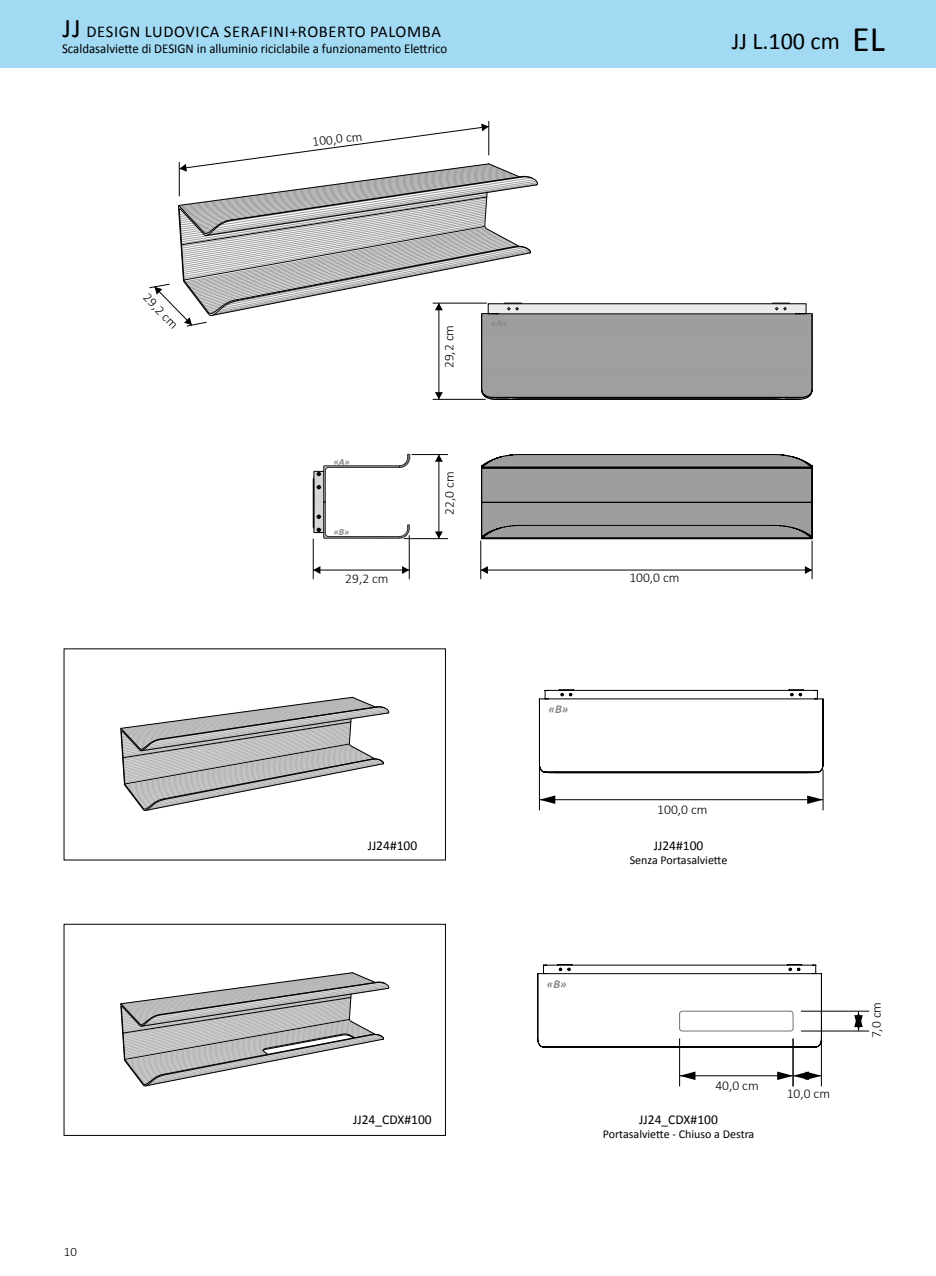
<style>
.page{position:relative;width:936px;height:1276px;background:#fff}
.page>*{position:absolute;margin:0;border:0;box-sizing:border-box;transform-origin:0 0}
.t1{font:24px "Calibri";color:#000}
.t2{font:16.5px "Calibri";letter-spacing:.04em;color:#000}
.t3{font:13.5px "Calibri";color:#000;scale:.95 1}
.t4{font:300 13.5px "Calibri";color:#000}
.t5{font:13.5px "Calibri";color:#000}
.t6{font:300 12.9px "Calibri";color:#000}
.t7{font:12px "Calibri";color:#000}
.t8{font:italic 700 12px "Calibri";color:#848587}
.t9{font:italic 700 9.6px "Calibri";color:#848587}
.s1{font-size:27px}
.s2{font-size:36px}
</style>
<div class="page">
<div style="left:0;top:0;width:935px;height:68px;background:#a2daf4"></div>
<hr style="left:481px;top:388px;width:331px;height:1px;background:#9c9e9f">
<hr style="left:481px;top:387px;width:331px;height:1px;background:#9c9e9f">
<hr style="left:481px;top:386px;width:331px;height:1px;background:#9c9e9f">
<hr style="left:481px;top:385px;width:331px;height:1px;background:#9c9e9f">
<hr style="left:481px;top:384px;width:331px;height:1px;background:#9c9e9f">
<hr style="left:481px;top:383px;width:331px;height:1px;background:#9c9e9f">
<hr style="left:481px;top:382px;width:331px;height:1px;background:#9c9e9f">
<hr style="left:481px;top:381px;width:331px;height:1px;background:#9c9e9f">
<hr style="left:481px;top:379px;width:331px;height:1px;background:#9c9e9f">
<hr style="left:481px;top:380px;width:331px;height:1px;background:#9c9e9f">
<hr style="left:481px;top:378px;width:331px;height:1px;background:#9c9e9f">
<hr style="left:481px;top:377px;width:331px;height:1px;background:#9c9e9f">
<hr style="left:481px;top:376px;width:331px;height:1px;background:#9c9e9f">
<hr style="left:481px;top:375px;width:331px;height:1px;background:#9c9e9f">
<hr style="left:481px;top:374px;width:331px;height:1px;background:#9c9e9f">
<hr style="left:481px;top:373px;width:331px;height:1px;background:#9c9e9f">
<hr style="left:481px;top:372px;width:331px;height:1px;background:#9c9e9f">
<hr style="left:481px;top:371px;width:331px;height:1px;background:#9c9e9f">
<hr style="left:481px;top:370px;width:331px;height:1px;background:#9c9e9f">
<hr style="left:481px;top:369px;width:331px;height:1px;background:#9c9e9f">
<hr style="left:481px;top:368px;width:331px;height:1px;background:#9c9e9f">
<hr style="left:481px;top:367px;width:331px;height:1px;background:#9c9e9f">
<hr style="left:481px;top:366px;width:331px;height:1px;background:#9c9e9f">
<hr style="left:481px;top:365px;width:331px;height:1px;background:#9c9e9f">
<hr style="left:481px;top:364px;width:331px;height:1px;background:#9c9e9f">
<hr style="left:481px;top:363px;width:331px;height:1px;background:#9c9e9f">
<hr style="left:481px;top:362px;width:331px;height:1px;background:#9c9e9f">
<hr style="left:481px;top:361px;width:331px;height:1px;background:#9c9e9f">
<hr style="left:481px;top:360px;width:331px;height:1px;background:#9c9e9f">
<hr style="left:481px;top:359px;width:331px;height:1px;background:#9c9e9f">
<hr style="left:481px;top:358px;width:331px;height:1px;background:#9c9e9f">
<hr style="left:481px;top:357px;width:331px;height:1px;background:#9c9e9f">
<hr style="left:481px;top:356px;width:331px;height:1px;background:#9c9e9f">
<hr style="left:481px;top:354px;width:331px;height:1px;background:#9c9e9f">
<hr style="left:481px;top:355px;width:331px;height:1px;background:#9c9e9f">
<hr style="left:481px;top:353px;width:331px;height:1px;background:#9c9e9f">
<hr style="left:481px;top:352px;width:331px;height:1px;background:#9c9e9f">
<hr style="left:481px;top:351px;width:331px;height:1px;background:#9c9e9f">
<hr style="left:481px;top:350px;width:331px;height:1px;background:#9c9e9f">
<hr style="left:481px;top:349px;width:331px;height:1px;background:#9c9e9f">
<hr style="left:481px;top:348px;width:331px;height:1px;background:#9c9e9f">
<hr style="left:481px;top:346px;width:331px;height:1px;background:#9c9e9f">
<hr style="left:481px;top:347px;width:331px;height:1px;background:#9c9e9f">
<hr style="left:481px;top:345px;width:331px;height:1px;background:#9c9e9f">
<hr style="left:481px;top:344px;width:331px;height:1px;background:#9c9e9f">
<hr style="left:481px;top:343px;width:331px;height:1px;background:#9c9e9f">
<hr style="left:481px;top:341px;width:331px;height:1px;background:#9c9e9f">
<hr style="left:481px;top:342px;width:331px;height:1px;background:#9c9e9f">
<hr style="left:481px;top:339px;width:331px;height:1px;background:#9c9e9f">
<hr style="left:481px;top:340px;width:331px;height:1px;background:#9c9e9f">
<hr style="left:481px;top:338px;width:331px;height:1px;background:#9c9e9f">
<hr style="left:481px;top:337px;width:331px;height:1px;background:#9c9e9f">
<hr style="left:481px;top:336px;width:331px;height:1px;background:#9c9e9f">
<hr style="left:481px;top:335px;width:331px;height:1px;background:#9c9e9f">
<hr style="left:481px;top:334px;width:331px;height:1px;background:#9c9e9f">
<hr style="left:481px;top:333px;width:331px;height:1px;background:#9c9e9f">
<hr style="left:481px;top:332px;width:331px;height:1px;background:#9c9e9f">
<hr style="left:481px;top:331px;width:331px;height:1px;background:#9c9e9f">
<hr style="left:481px;top:330px;width:331px;height:1px;background:#9c9e9f">
<hr style="left:481px;top:329px;width:331px;height:1px;background:#9c9e9f">
<hr style="left:481px;top:327px;width:331px;height:1px;background:#9c9e9f">
<hr style="left:481px;top:328px;width:331px;height:1px;background:#9c9e9f">
<hr style="left:481px;top:326px;width:331px;height:1px;background:#9c9e9f">
<hr style="left:481px;top:325px;width:331px;height:1px;background:#9c9e9f">
<hr style="left:481px;top:323px;width:331px;height:1px;background:#9c9e9f">
<hr style="left:481px;top:324px;width:331px;height:1px;background:#9c9e9f">
<hr style="left:481px;top:322px;width:331px;height:1px;background:#9c9e9f">
<hr style="left:481px;top:321px;width:331px;height:1px;background:#9c9e9f">
<hr style="left:481px;top:319px;width:331px;height:1px;background:#9c9e9f">
<hr style="left:481px;top:320px;width:331px;height:1px;background:#9c9e9f">
<hr style="left:481px;top:389px;width:331px;height:1px;background:#9c9e9f">
<hr style="left:481px;top:318px;width:331px;height:1px;background:#9c9e9f">
<hr style="left:482px;top:390px;width:329px;height:1px;background:#9c9e9f">
<hr style="left:482px;top:391px;width:329px;height:1px;background:#9c9e9f">
<hr style="left:481px;top:317px;width:331px;height:1px;background:#9c9e9f">
<hr style="left:482px;top:392px;width:329px;height:1px;background:#9c9e9f">
<hr style="left:483px;top:393px;width:327px;height:1px;background:#9c9e9f">
<hr style="left:484px;top:394px;width:325px;height:1px;background:#9c9e9f">
<hr style="left:485px;top:395px;width:323px;height:1px;background:#9c9e9f">
<hr style="left:488px;top:396px;width:317px;height:1px;background:#9c9e9f">
<hr style="left:520px;top:398px;width:254px;height:1px;background:#000">
<hr style="left:313px;top:570px;width:96px;height:1px;background:#000">
<svg style="left:314px;top:566px;width:6px;height:8px"></svg>
<svg style="left:402px;top:566px;width:7px;height:8px"></svg>
<hr style="left:313px;top:538px;width:1px;height:41px;background:#000">
<hr style="left:409px;top:535px;width:1px;height:44px;background:#000">
<hr style="left:438px;top:454px;width:1px;height:84px;background:#000">
<svg style="left:435px;top:531px;width:8px;height:7px"></svg>
<svg style="left:435px;top:455px;width:8px;height:7px"></svg>
<hr style="left:404px;top:538px;width:44px;height:1px;background:#000">
<hr style="left:411px;top:454px;width:37px;height:1px;background:#000">
<hr style="left:480px;top:570px;width:332px;height:1px;background:#000">
<svg style="left:481px;top:566px;width:7px;height:8px"></svg>
<svg style="left:804px;top:566px;width:7px;height:8px"></svg>
<hr style="left:480px;top:540px;width:1px;height:39px;background:#000">
<hr style="left:811px;top:540px;width:1px;height:39px;background:#000">
<hr style="left:481px;top:315px;width:331px;height:1px;background:#9c9e9f">
<hr style="left:481px;top:316px;width:331px;height:1px;background:#9c9e9f">
<hr style="left:481px;top:314px;width:331px;height:1px;background:#9c9e9f">
<div style="left:488px;top:304px;width:318px;height:10px;background:#ececed"></div>
<hr style="left:488px;top:121px;width:1px;height:34px;background:#000">
<svg style="left:313px;top:454px;width:97px;height:85px"></svg>
<hr style="left:512px;top:399px;width:269px;height:1px;background:#000">
<hr style="left:513px;top:397px;width:267px;height:1px;background:#000">
<svg style="left:772px;top:303px;width:40px;height:97px"></svg>
<svg style="left:149px;top:124px;width:389px;height:276px"></svg>
<svg style="left:481px;top:454px;width:331px;height:85px;background:#8e8f90"></svg>
<svg style="left:120px;top:697px;width:269px;height:114px"></svg>
<svg style="left:120px;top:972px;width:269px;height:114px"></svg>
<hr style="left:822px;top:769px;width:1px;height:41px;background:#000">
<hr style="left:539px;top:767px;width:1px;height:43px;background:#000">
<hr style="left:539px;top:799px;width:284px;height:1px;background:#000">
<svg style="left:539px;top:795px;width:16px;height:9px"></svg>
<svg style="left:807px;top:795px;width:16px;height:9px"></svg>
<svg style="left:539px;top:689px;width:284px;height:84px"></svg>
<hr style="left:800px;top:1030px;width:69px;height:1px;background:#000">
<hr style="left:800px;top:1011px;width:69px;height:1px;background:#000">
<svg style="left:854px;top:1011px;width:8px;height:20px"></svg>
<hr style="left:679px;top:1038px;width:1px;height:48px;background:#000">
<hr style="left:679px;top:1075px;width:114px;height:1px;background:#000">
<svg style="left:679px;top:1071px;width:16px;height:9px"></svg>
<hr style="left:821px;top:1038px;width:1px;height:48px;background:#000">
<hr style="left:792px;top:1038px;width:1px;height:48px;background:#000">
<svg style="left:777px;top:1071px;width:44px;height:9px"></svg>
<svg style="left:537px;top:964px;width:284px;height:83px"></svg>
<div style="left:64px;top:924px;width:381px;height:211px;border:1px solid #000"></div>
<p class="t2" style="left:63px;top:20px;width:380px"><span class="s1">JJ</span> DESIGN LUDOVICA SERAFINI+ROBERTO PALOMBA</p>
<p class="t3" style="left:62px;top:39px;width:407px">Scaldasalviette di DESIGN in alluminio riciclabile a funzionamento Elettrico</p>
<p class="t4" style="left:152px;top:289px;width:45px;rotate:46deg">29,2 cm</p>
<p class="t6" style="left:64px;top:1244px;width:15px">10</p>
<p class="t4" style="left:311px;top:134px;width:52px;rotate:-7deg">100,0 cm</p>
<p class="t9" style="left:334px;top:454px;width:18px">«A»</p>
<p class="t9" style="left:334px;top:525px;width:17px">«B»</p>
<p class="t4" style="left:345px;top:570px;width:45px">29,2 cm</p>
<p class="t4" style="left:440px;top:368px;width:45px;rotate:-90deg">29,2 cm</p>
<p class="t4" style="left:441px;top:514px;width:45px;rotate:-90deg">22,0 cm</p>
<p class="t5" style="left:367px;top:836px;width:51px">JJ24#100</p>
<p class="t5" style="left:353px;top:1110px;width:80px">JJ24_CDX#100</p>
<h1 class="t1" style="left:731px;top:24px;width:155px">JJ L.100 cm <span class="s2">EL</span></h1>
<p class="t4" style="left:629px;top:569px;width:52px">100,0 cm</p>
<p class="t8" style="left:548px;top:701px;width:21px">«B»</p>
<p class="t4" style="left:657px;top:800px;width:52px">100,0 cm</p>
<p class="t5" style="left:653px;top:836px;width:51px">JJ24#100</p>
<p class="t7" style="left:629px;top:852px;width:99px">Senza Portasalviette</p>
<p class="t8" style="left:547px;top:975px;width:21px">«B»</p>
<p class="t4" style="left:715px;top:1076px;width:45px">40,0 cm</p>
<p class="t5" style="left:639px;top:1110px;width:80px">JJ24_CDX#100</p>
<p class="t7" style="left:602px;top:1126px;width:153px">Portasalviette - Chiuso a Destra</p>
<p class="t4" style="left:786px;top:1085px;width:45px">10,0 cm</p>
<p class="t4" style="left:867px;top:1038px;width:38px;rotate:-90deg">7,0 cm</p>
</div>
